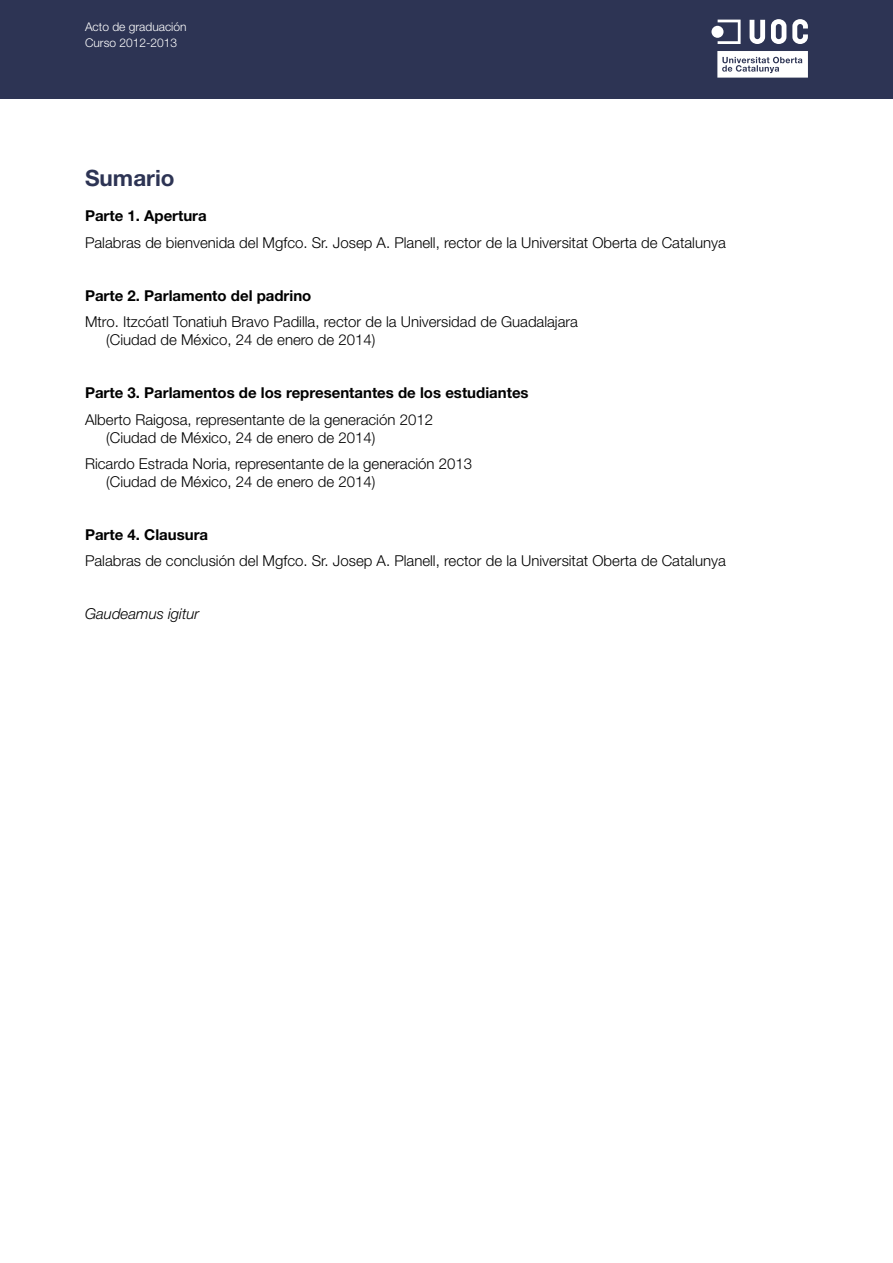
<style>
.page{position:relative;width:893px;height:1263px;background:#fff}
.page>*{position:absolute;margin:0;border:0;box-sizing:border-box;transform-origin:0 0}
.t1{font:700 22.5px "Helvetica Neue LT Std";color:#2d3454}
.t2{font:300 15px/18px "Helvetica Neue LT Std";color:#000}
.t3{font:700 15px "Helvetica Neue LT Std";color:#000}
.t4{font:italic 300 15px "Helvetica Neue LT Std";color:#000}
.t5{font:300 12px/16.5px "Helvetica Neue LT Std";color:#fff}
</style>
<div class="page">
<div style="left:0;top:0;width:893px;height:99px;background:#2d3454"></div>
<svg style="left:717px;top:51px;width:91px;height:27px"></svg>
<svg style="left:750px;top:20px;width:15px;height:24px"></svg>
<svg style="left:771px;top:19px;width:15px;height:25px"></svg>
<svg style="left:792px;top:19px;width:16px;height:25px"></svg>
<div style="left:711px;top:26px;width:12px;height:12px;background:#fff;border-radius:50%"></div>
<svg style="left:718px;top:20px;width:23px;height:24px"></svg>
<p class="t5" style="left:85px;top:18px;width:103px">Acto de graduación<br>Curso 2012-2013</p>
<h1 class="t1" style="left:85px;top:164px;width:91px">Sumario</h1>
<p class="t3" style="left:85px;top:207px;width:123px">Parte 1. Apertura</p>
<p class="t2" style="left:85px;top:233px;width:642px">Palabras de bienvenida del Mgfco. Sr. Josep A. Planell, rector de la Universitat Oberta de Catalunya</p>
<p class="t3" style="left:85px;top:286px;width:228px">Parte 2. Parlamento del padrino</p>
<p class="t2" style="left:106px;top:312px;width:473px;text-indent:-21px">Mtro. Itzcóatl Tonatiuh Bravo Padilla, rector de la Universidad de Guadalajara (Ciudad de México, 24 de enero de 2014)</p>
<p class="t3" style="left:85px;top:383px;width:445px">Parte 3. Parlamentos de los representantes de los estudiantes</p>
<p class="t2" style="left:106px;top:410px;width:328px;text-indent:-21px">Alberto Raigosa, representante de la generación 2012 (Ciudad de México, 24 de enero de 2014)</p>
<p class="t2" style="left:106px;top:454px;width:367px;text-indent:-21px">Ricardo Estrada Noria, representante de la generación 2013 (Ciudad de México, 24 de enero de 2014)</p>
<p class="t3" style="left:85px;top:525px;width:125px">Parte 4. Clausura</p>
<p class="t2" style="left:85px;top:552px;width:642px">Palabras de conclusión del Mgfco. Sr. Josep A. Planell, rector de la Universitat Oberta de Catalunya</p>
<p class="t4" style="left:85px;top:605px;width:116px">Gaudeamus igitur</p>
</div>
